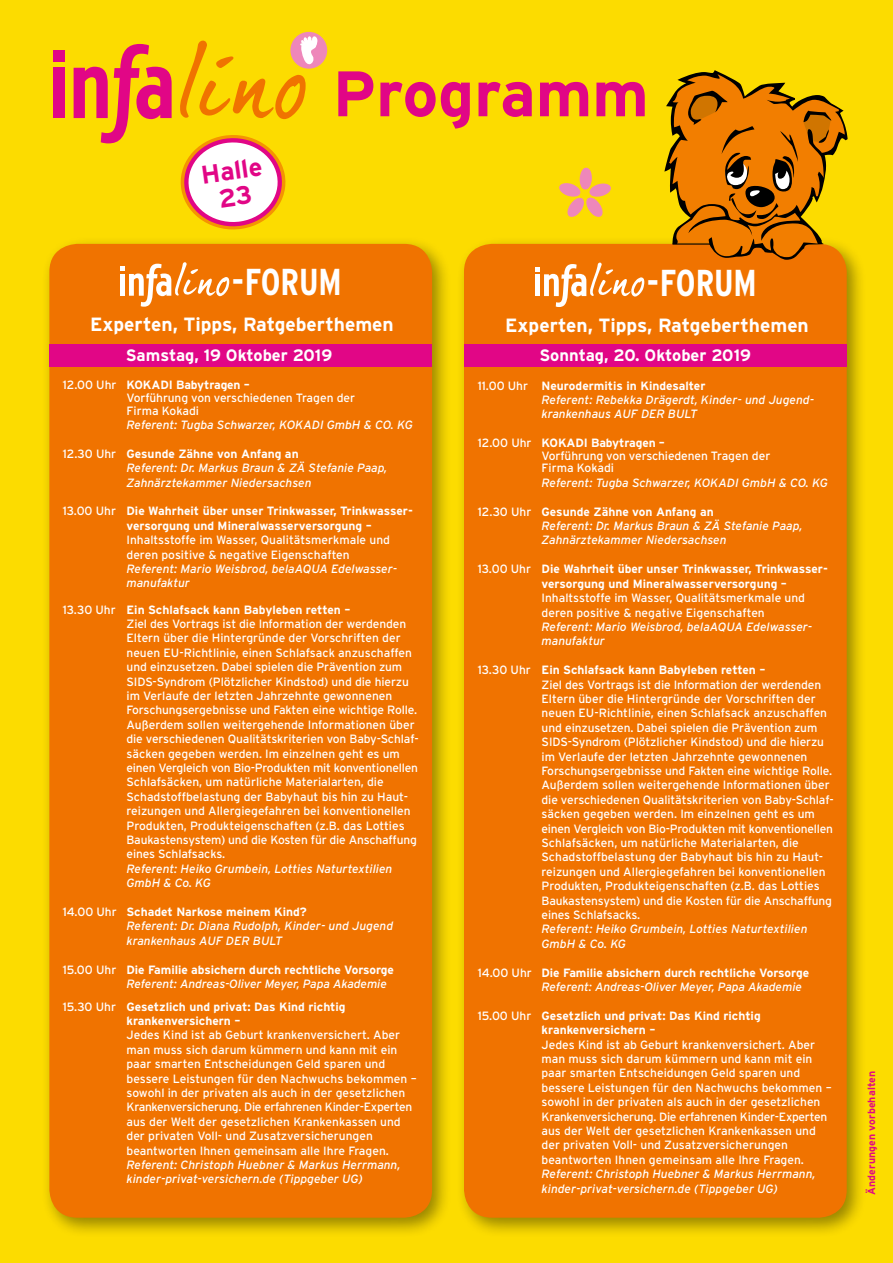
<style>
.page{position:relative;width:893px;height:1263px;background:#fcdc00}
.page>*{position:absolute;margin:0;border:0;box-sizing:border-box;transform-origin:0 0}
.t1{font:700 64.05px "Interstate";color:#e10686}
.t2{font:700 condensed 37.35px "Interstate";color:#fff;scale:.95 1}
.t3{font:700 25.5px/26px "Interstate";color:#e10686;text-align:center}
.t4{font:700 19.2px "Interstate";color:#fff}
.t5{font:700 16.5px "Interstate";color:#fff}
.t6{font:12px/14.4px "Interstate";color:#fff}
.t7{font:italic 12px/14.4px "Interstate";color:#fff}
.t8{font:700 12px/14.4px "Interstate";color:#fff}
.t9{font:700 10.5px "Interstate";letter-spacing:.01em;color:#e10686}
.s1{font-weight:700}
.s2{font-style:normal}
.s3{font-weight:700;font-style:normal}
.s4{font-weight:400}
.s5{font-weight:400;font-style:italic}
</style>
<div class="page">
<div style="left:53px;top:68px;width:11px;height:50px;background:#e10686"></div>
<div style="left:53px;top:50px;width:11px;height:11px;background:#e10686"></div>
<div style="left:290px;top:32px;width:37px;height:37px;background:#ee87ba;border-radius:50%"></div>
<svg style="left:74px;top:36px;width:244px;height:194px"></svg>
<svg style="left:559px;top:168px;width:52px;height:49px"></svg>
<div style="left:42px;top:236px;width:410px;height:1002px;background:#000;opacity:.4"></div>
<div style="left:49px;top:244px;width:383px;height:974px;background:#f07300;border-radius:28px"></div>
<svg style="left:120px;top:262px;width:109px;height:45px"></svg>
<div style="left:49px;top:344px;width:383px;height:23px;background:#e10686"></div>
<div style="left:456px;top:236px;width:410px;height:1002px;background:#000;opacity:.4"></div>
<div style="left:464px;top:244px;width:383px;height:974px;background:#f07300;border-radius:28px"></div>
<svg style="left:664px;top:70px;width:184px;height:190px"></svg>
<hr style="left:672px;top:243px;width:38px;height:2px;background:#000">
<svg style="left:535px;top:262px;width:109px;height:45px"></svg>
<div style="left:464px;top:345px;width:383px;height:22px;background:#e10686"></div>
<h3 class="t3" style="left:199px;top:162px;width:63px;rotate:-8deg">Halle<br>23</h3>
<h1 class="t1" style="left:333px;top:58px;width:318px">Programm</h1>
<h2 class="t2" style="left:232px;top:261px;width:117px">-FORUM</h2>
<h3 class="t4" style="left:90px;top:314px;width:305px">Experten, Tipps, Ratgeberthemen</h3>
<h3 class="t5" style="left:126px;top:346px;width:208px">Samstag, 19 Oktober 2019</h3>
<p class="t6" style="left:126px;top:379px;width:230px;line-height:12.6px;text-indent:-64px">12.00 Uhr <span class="s1">KOKADI Babytragen –<br></span>Vorführung von verschiedenen Tragen der<br>Firma Kokadi</p>
<p class="t7" style="left:126px;top:417px;width:288px">Referent: Tugba Schwarzer, KOKADI GmbH &amp; CO. KG</p>
<p class="t7" style="left:126px;top:446px;width:262px;text-indent:-64px"><span class="s2">12.30 Uhr</span> <span class="s3">Gesunde Zähne von Anfang an<br></span>Referent: Dr. Markus Braun &amp; ZÄ Stefanie Paap,<br>Zahnärztekammer Niedersachsen</p>
<p class="t8" style="left:126px;top:504px;width:288px;text-indent:-64px"><span class="s4">13.00 Uhr</span> Die Wahrheit über unser Trinkwasser, Trinkwasser&shy;versorgung und Mineralwasserversorgung –</p>
<p class="t6" style="left:126px;top:533px;width:265px">Inhaltsstoffe im Wasser, Qualitätsmerkmale und deren positive &amp; negative Eigenschaften</p>
<p class="t7" style="left:126px;top:561px;width:272px">Referent: Mario Weisbrod, belaAQUA Edelwasser&shy;manufaktur</p>
<p class="t6" style="left:126px;top:602px;width:294px;text-indent:-64px">13.30 Uhr <span class="s1">Ein Schlafsack kann Babyleben retten –<br></span>Ziel des Vortrags ist die Information der werdenden Eltern über die Hintergründe der Vorschriften der neuen EU-Richtlinie, einen Schlafsack anzuschaffen und einzusetzen. Dabei spielen die Prävention zum SIDS-Syndrom (Plötzlicher Kindstod) und die hierzu im Verlaufe der letzten Jahrzehnte gewonnenen Forschungsergebnisse und Fakten eine wichtige Rolle.<br>Außerdem sollen weitergehende Informationen über die verschiedenen Qualitätskriterien von Baby-Schlaf&shy;säcken gegeben werden. Im einzelnen geht es um einen Vergleich von Bio-Produkten mit konventionellen Schlafsäcken, um natürliche Materialarten, die Schadstoffbelastung der Babyhaut bis hin zu Haut&shy;reizungen und Allergiegefahren bei konventionellen Produkten, Produkteigenschaften (z.B. das Lotties Baukastensystem) und die Kosten für die Anschaffung eines Schlafsacks.</p>
<p class="t7" style="left:126px;top:861px;width:267px">Referent: Heiko Grumbein, Lotties Naturtextilien<br>GmbH &amp; Co. KG</p>
<p class="t7" style="left:126px;top:904px;width:268px;text-indent:-64px"><span class="s2">14.00 Uhr</span> <span class="s3">Schadet Narkose meinem Kind?<br></span>Referent: Dr. Diana Rudolph, Kinder- und Jugend krankenhaus AUF DER BULT</p>
<p class="t8" style="left:126px;top:962px;width:269px;text-indent:-64px"><span class="s4">15.00 Uhr</span> Die Familie absichern durch rechtliche Vorsorge<br><span class="s5">Referent: Andreas-Oliver Meyer, Papa Akademie</span></p>
<p class="t8" style="left:126px;top:999px;width:221px;text-indent:-64px"><span class="s4">15.30 Uhr</span> Gesetzlich und privat: Das Kind richtig krankenversichern –</p>
<p class="t6" style="left:126px;top:1028px;width:292px">Jedes Kind ist ab Geburt krankenversichert. Aber man muss sich darum kümmern und kann mit ein paar smarten Entscheidungen Geld sparen und bessere Leistungen für den Nachwuchs bekommen – sowohl in der privaten als auch in der gesetzlichen Krankenversicherung. Die erfahrenen Kinder-Experten aus der Welt der gesetzlichen Krankenkassen und der privaten Voll- und Zusatzversicherungen beantworten Ihnen gemeinsam alle Ihre Fragen.</p>
<p class="t7" style="left:126px;top:1157px;width:275px">Referent: Christoph Huebner &amp; Markus Herrmann, kinder-privat-versichern.de (Tippgeber UG)</p>
<h2 class="t2" style="left:647px;top:262px;width:117px">-FORUM</h2>
<h3 class="t4" style="left:505px;top:314px;width:305px">Experten, Tipps, Ratgeberthemen</h3>
<h3 class="t5" style="left:540px;top:346px;width:213px">Sonntag, 20. Oktober 2019</h3>
<p class="t7" style="left:542px;top:378px;width:274px;text-indent:-64px"><span class="s2">11.00 Uhr</span> <span class="s3">Neurodermitis in Kindesalter<br></span>Referent: Rebekka Drägerdt, Kinder- und Jugend&shy;krankenhaus AUF DER BULT</p>
<p class="t6" style="left:542px;top:436px;width:230px;line-height:12.6px;text-indent:-64px">12.00 Uhr <span class="s1">KOKADI Babytragen –<br></span>Vorführung von verschiedenen Tragen der<br>Firma Kokadi</p>
<p class="t7" style="left:542px;top:475px;width:288px">Referent: Tugba Schwarzer, KOKADI GmbH &amp; CO. KG</p>
<p class="t7" style="left:542px;top:504px;width:262px;text-indent:-64px"><span class="s2">12.30 Uhr</span> <span class="s3">Gesunde Zähne von Anfang an<br></span>Referent: Dr. Markus Braun &amp; ZÄ Stefanie Paap,<br>Zahnärztekammer Niedersachsen</p>
<p class="t8" style="left:542px;top:562px;width:288px;text-indent:-64px"><span class="s4">13.00 Uhr</span> Die Wahrheit über unser Trinkwasser, Trinkwasser&shy;versorgung und Mineralwasserversorgung –</p>
<p class="t6" style="left:542px;top:591px;width:265px">Inhaltsstoffe im Wasser, Qualitätsmerkmale und deren positive &amp; negative Eigenschaften</p>
<p class="t7" style="left:542px;top:619px;width:272px">Referent: Mario Weisbrod, belaAQUA Edelwasser&shy;manufaktur</p>
<p class="t6" style="left:542px;top:663px;width:294px;text-indent:-64px">13.30 Uhr <span class="s1">Ein Schlafsack kann Babyleben retten –<br></span>Ziel des Vortrags ist die Information der werdenden Eltern über die Hintergründe der Vorschriften der neuen EU-Richtlinie, einen Schlafsack anzuschaffen und einzusetzen. Dabei spielen die Prävention zum SIDS-Syndrom (Plötzlicher Kindstod) und die hierzu im Verlaufe der letzten Jahrzehnte gewonnenen Forschungsergebnisse und Fakten eine wichtige Rolle.<br>Außerdem sollen weitergehende Informationen über die verschiedenen Qualitätskriterien von Baby-Schlaf&shy;säcken gegeben werden. Im einzelnen geht es um einen Vergleich von Bio-Produkten mit konventionellen Schlafsäcken, um natürliche Materialarten, die Schadstoffbelastung der Babyhaut bis hin zu Haut&shy;reizungen und Allergiegefahren bei konventionellen Produkten, Produkteigenschaften (z.B. das Lotties Baukastensystem) und die Kosten für die Anschaffung eines Schlafsacks.</p>
<p class="t7" style="left:542px;top:922px;width:267px">Referent: Heiko Grumbein, Lotties Naturtextilien<br>GmbH &amp; Co. KG</p>
<p class="t8" style="left:542px;top:965px;width:269px;text-indent:-64px"><span class="s4">14.00 Uhr</span> Die Familie absichern durch rechtliche Vorsorge<br><span class="s5">Referent: Andreas-Oliver Meyer, Papa Akademie</span></p>
<p class="t8" style="left:542px;top:1008px;width:221px;text-indent:-64px"><span class="s4">15.00 Uhr</span> Gesetzlich und privat: Das Kind richtig krankenversichern –</p>
<p class="t6" style="left:541px;top:1037px;width:292px">Jedes Kind ist ab Geburt krankenversichert. Aber man muss sich darum kümmern und kann mit ein paar smarten Entscheidungen Geld sparen und bessere Leistungen für den Nachwuchs bekommen – sowohl in der privaten als auch in der gesetzlichen Krankenversicherung. Die erfahrenen Kinder-Experten aus der Welt der gesetzlichen Krankenkassen und der privaten Voll- und Zusatzversicherungen beantworten Ihnen gemeinsam alle Ihre Fragen.</p>
<p class="t7" style="left:541px;top:1167px;width:275px">Referent: Christoph Huebner &amp; Markus Herrmann, kinder-privat-versichern.de (Tippgeber UG)</p>
<p class="t9" style="left:866px;top:1195px;width:126px;rotate:-90deg">Änderungen vorbehalten</p>
</div>
